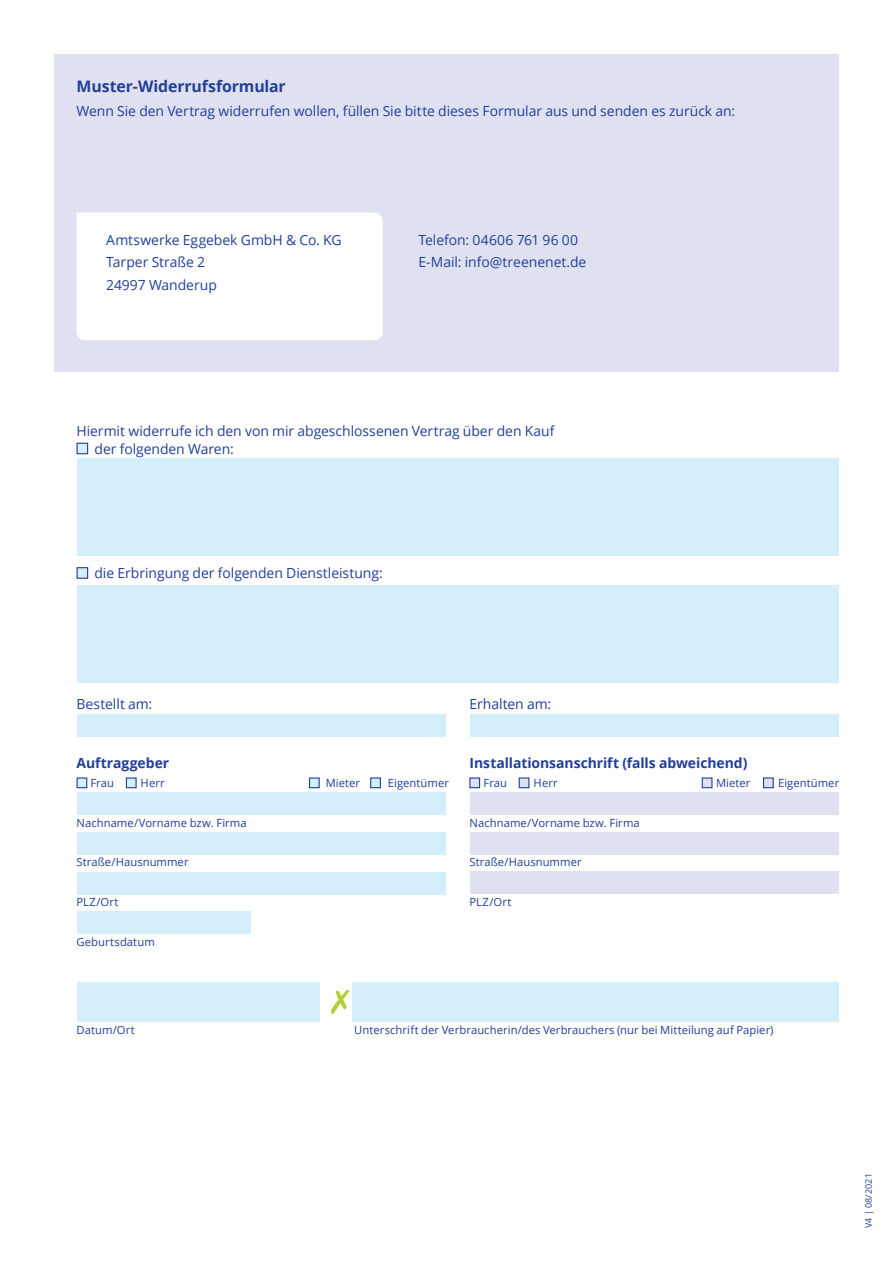
<style>
.page{position:relative;width:893px;height:1263px;background:#fff}
.page>*{position:absolute;margin:0;border:0;box-sizing:border-box;transform-origin:0 0}
.t1{font:700 15.9px "Open Sans";letter-spacing:-.01em;color:#223f99}
.t2{font:13.95px/22.5px "Open Sans";letter-spacing:-.005em;color:#223f99}
.t3{font:700 13.95px "Open Sans";letter-spacing:-.005em;color:#223f99}
.t4{font:11.25px "Open Sans";letter-spacing:.005em;color:#223f99}
.t5{font:9px "Open Sans";letter-spacing:.005em;color:#223f99}
</style>
<div class="page">
<div style="left:77px;top:443px;width:11px;height:11px;background:#d4effb;border:1px solid #223f99"></div>
<div style="left:77px;top:567px;width:11px;height:12px;background:#d4effb;border:1px solid #223f99"></div>
<div style="left:77px;top:585px;width:761px;height:98px;background:#d4effb"></div>
<div style="left:77px;top:459px;width:761px;height:97px;background:#d4effb"></div>
<div style="left:54px;top:54px;width:785px;height:317px;background:#e0e1f0"></div>
<div style="left:77px;top:213px;width:306px;height:127px;background:#fff"></div>
<div style="left:77px;top:714px;width:369px;height:23px;background:#d4effb"></div>
<div style="left:470px;top:714px;width:368px;height:23px;background:#d4effb"></div>
<div style="left:77px;top:981px;width:243px;height:40px;background:#d4effb"></div>
<div style="left:352px;top:981px;width:486px;height:40px;background:#d4effb"></div>
<svg style="left:331px;top:990px;width:19px;height:24px"></svg>
<div style="left:470px;top:832px;width:369px;height:23px;background:#e0e1f0"></div>
<div style="left:470px;top:792px;width:369px;height:23px;background:#e0e1f0"></div>
<div style="left:470px;top:871px;width:369px;height:23px;background:#e0e1f0"></div>
<div style="left:77px;top:777px;width:10px;height:11px;background:#d4effb;border:1px solid #223f99"></div>
<div style="left:126px;top:777px;width:11px;height:11px;background:#d4effb;border:1px solid #223f99"></div>
<div style="left:77px;top:832px;width:369px;height:23px;background:#d4effb"></div>
<div style="left:77px;top:792px;width:369px;height:23px;background:#d4effb"></div>
<div style="left:77px;top:872px;width:369px;height:22px;background:#d4effb"></div>
<div style="left:77px;top:910px;width:174px;height:23px;background:#d4effb"></div>
<div style="left:309px;top:777px;width:11px;height:11px;background:#d4effb;border:1px solid #223f99"></div>
<div style="left:370px;top:777px;width:11px;height:11px;background:#d4effb;border:1px solid #223f99"></div>
<div style="left:469px;top:777px;width:11px;height:11px;background:#e0e1f0;border:1px solid #223f99"></div>
<div style="left:519px;top:777px;width:10px;height:11px;background:#e0e1f0;border:1px solid #223f99"></div>
<div style="left:702px;top:777px;width:10px;height:11px;background:#e0e1f0;border:1px solid #223f99"></div>
<div style="left:763px;top:777px;width:11px;height:11px;background:#e0e1f0;border:1px solid #223f99"></div>
<p class="t1" style="left:77px;top:75px;width:211px">M uster-Widerrufsformular</p>
<p class="t2" style="left:77px;top:99px;width:660px">Wenn Sie den Vertrag widerrufen wollen, füllen Sie bitte dieses Formular aus und senden es zurück an:</p>
<p class="t2" style="left:106px;top:228px;width:237px">Amtswerke Eggebek GmbH &amp; Co. KG<br>Tarper Straße 2<br>24997 Wanderup</p>
<p class="t2" style="left:418px;top:228px;width:170px">Telefon: 04606 761 96 00<br>E-Mail: info@treenenet.de</p>
<p class="t2" style="left:95px;top:421px;width:462px;line-height:18px;text-indent:-18px">Hiermit widerrufe ich den von mir abgeschlossenen Vertrag über den Kauf der folgenden Waren:</p>
<p class="t2" style="left:95px;top:562px;width:290px">die Erbringung der folgenden Dienstleistung:</p>
<p class="t2" style="left:77px;top:692px;width:77px">Bestellt am:</p>
<p class="t2" style="left:470px;top:692px;width:83px">Erhalten am:</p>
<p class="t3" style="left:77px;top:753px;width:94px">Auftraggeber</p>
<p class="t3" style="left:470px;top:753px;width:279px">Installationsanschrift (falls abweichend)</p>
<p class="t4" style="left:90px;top:775px;width:25px">Frau</p>
<p class="t4" style="left:141px;top:775px;width:26px">Herr</p>
<p class="t4" style="left:326px;top:775px;width:36px">Mieter</p>
<p class="t4" style="left:388px;top:775px;width:63px">Eigentümer</p>
<p class="t4" style="left:483px;top:775px;width:25px">Frau</p>
<p class="t4" style="left:534px;top:775px;width:26px">Herr</p>
<p class="t4" style="left:716px;top:775px;width:36px">Mieter</p>
<p class="t4" style="left:778px;top:775px;width:63px">Eigentümer</p>
<p class="t4" style="left:77px;top:815px;width:172px">Nachname/Vorname bzw. Firma</p>
<p class="t4" style="left:470px;top:815px;width:172px">Nachname/Vorname bzw. Firma</p>
<p class="t4" style="left:77px;top:854px;width:114px">Straße/Hausnummer</p>
<p class="t4" style="left:470px;top:854px;width:114px">Straße/Hausnummer</p>
<p class="t4" style="left:77px;top:894px;width:43px">PLZ/Ort</p>
<p class="t4" style="left:470px;top:894px;width:43px">PLZ/Ort</p>
<p class="t4" style="left:77px;top:934px;width:80px">Geburtsdatum</p>
<p class="t4" style="left:77px;top:1022px;width:60px">Datum/Ort</p>
<p class="t4" style="left:354px;top:1022px;width:421px">Unterschrift der Verbraucherin/des Verbrauchers (nur bei Mitteilung auf Papier)</p>
<p class="t5" style="left:862px;top:1228px;width:56px;rotate:-90deg">V4 | 08/2021</p>
</div>
